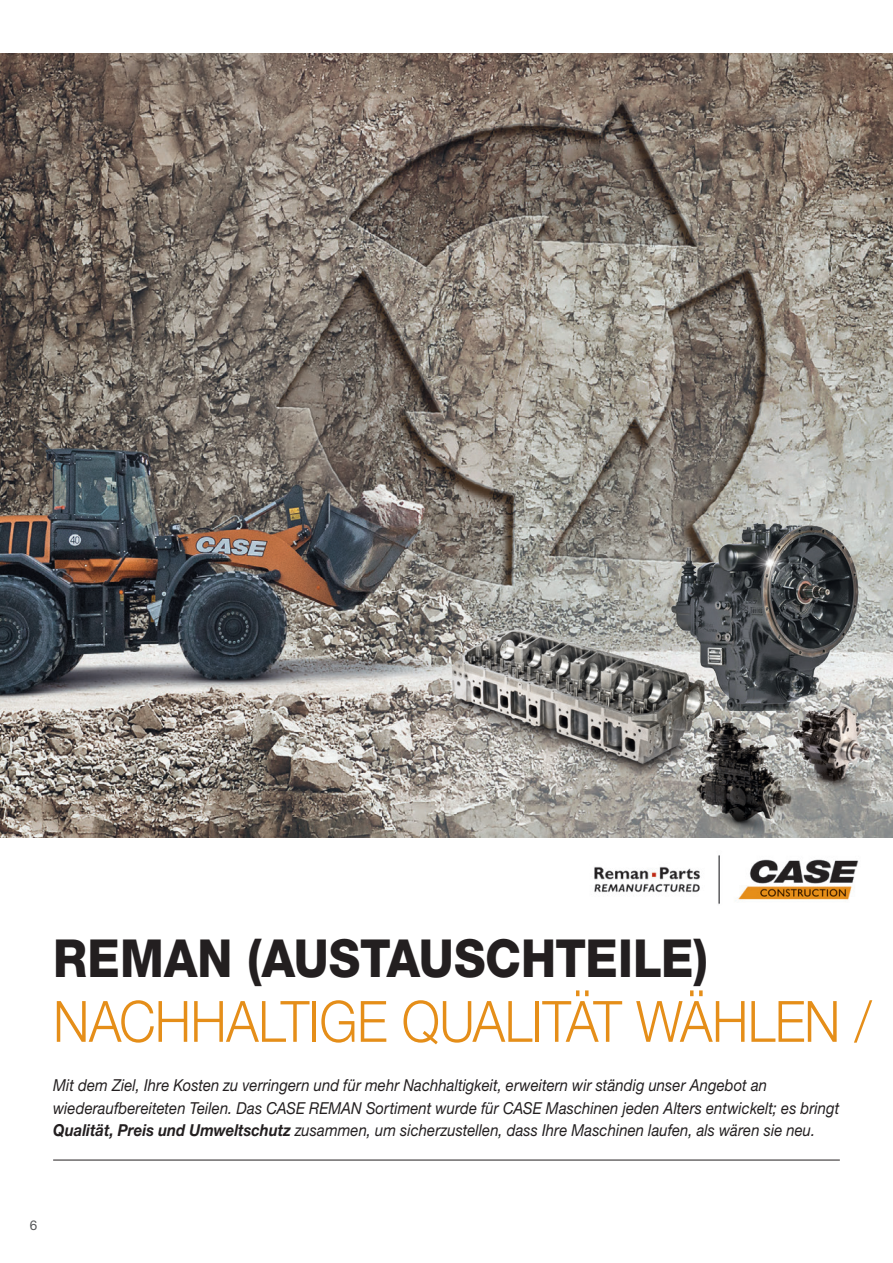
<style>
.page{position:relative;width:893px;height:1263px;background:#fff}
.page>*{position:absolute;margin:0;border:0;box-sizing:border-box;transform-origin:0 0}
.t1{font:300 57px "Helvetica Neue LT Pro";letter-spacing:-.01em;color:#e58e19;scale:.9 1}
.t2{font:800 52.5px "Helvetica Neue LT Pro";color:#231f20;scale:.9 1}
.t3{font:italic 16.5px/22.5px "Helvetica Neue LT Pro";letter-spacing:.005em;color:#231f20;scale:.9 1}
.t4{font:13.5px "Helvetica Neue LT Pro";color:#57585a}
.s1{font-weight:700}
</style>
<div class="page">
<img style="left:0;top:53px;width:893px;height:785px">
<img style="left:667px;top:507px;width:209px;height:200px">
<img style="left:439px;top:614px;width:279px;height:162px">
<img style="left:672px;top:707px;width:141px;height:126px">
<img style="left:779px;top:701px;width:104px;height:93px">
<img style="left:594px;top:855px;width:265px;height:49px">
<hr style="left:53px;top:1160px;width:787px;height:1px;background:#231f20">
<h2 class="t2" style="left:53px;top:927px;width:729px">REMAN (AUSTAUSCHTEILE)</h2>
<h1 class="t1" style="left:53px;top:987px;width:911px">NACHHALTIGE QUALITÄT WÄHLEN /</h1>
<p class="t3" style="left:53px;top:1074px;width:875px">Mit dem Ziel, Ihre Kosten zu verringern und für mehr Nachhaltigkeit, erweitern wir ständig unser Angebot an wiederaufbereiteten Teilen. Das CASE REMAN Sortiment wurde für CASE Maschinen jeden Alters entwickelt; es bringt<br><span class="s1">Qualität, Preis und Umweltschutz</span> zusammen, um sicherzustellen, dass Ihre Maschinen laufen, als wären sie neu.</p>
<p class="t4" style="left:30px;top:1217px;width:9px">6</p>
</div>
